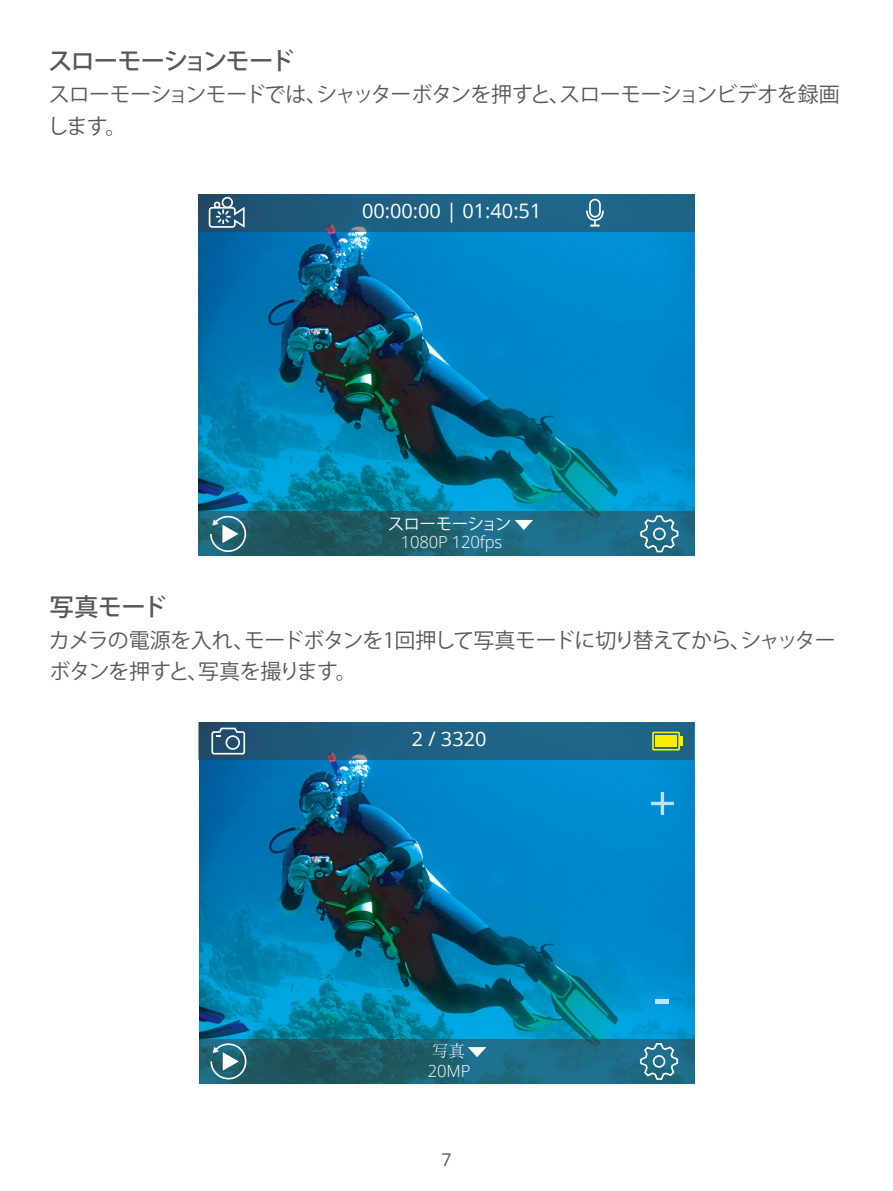
<style>
.page{position:relative;width:893px;height:1191px;background:#fff}
.page>*{position:absolute;margin:0;border:0;box-sizing:border-box;transform-origin:0 0}
.t1{font:500 24.5px "Koz Go Pr 6 N";letter-spacing:-.06em;color:#595757}
.t2{font:21px/31.5px "Koz Go Pr 6 N";letter-spacing:-.04em;color:#595757}
.t3{font:19.95px "Open Sans";color:#fff}
.t4{font:17.5px "Open Sans";color:#595757}
.t5{font:300 16.45px "Open Sans";letter-spacing:-.01em;color:#fff}
.t6{font:16.45px "Koz Go Pr 6 N";letter-spacing:-.05em;color:#fff}
.t7{font:300 16.45px "Adobe Song Std";color:#fff}
</style>
<div class="page">
<img style="left:198px;top:232px;width:496px;height:279px">
<div style="left:198px;top:194px;width:496px;height:38px;background:linear-gradient(to right,#205272,#1e6b8e)"></div>
<svg style="left:198px;top:511px;width:496px;height:45px;background:#1e6375"></svg>
<div style="left:589px;top:199px;width:12px;height:19px;border:2px solid #fff;border-radius:5px"></div>
<svg style="left:585px;top:209px;width:20px;height:18px"></svg>
<svg style="left:209px;top:515px;width:38px;height:38px"></svg>
<svg style="left:515px;top:520px;width:18px;height:10px"></svg>
<svg style="left:639px;top:514px;width:40px;height:39px"></svg>
<div style="left:653px;top:527px;width:13px;height:13px;border:2px solid #fff;border-radius:50%"></div>
<div style="left:222px;top:197px;width:11px;height:11px;border:2px solid #fff;border-radius:50%"></div>
<svg style="left:208px;top:202px;width:37px;height:27px"></svg>
<img style="left:199px;top:760px;width:495px;height:279px">
<div style="left:198px;top:722px;width:496px;height:38px;background:linear-gradient(to right,#1f5273,#206d8d)"></div>
<svg style="left:199px;top:1039px;width:495px;height:44px;background:#1e6375"></svg>
<div style="left:652px;top:731px;width:28px;height:19px;border:2px solid #faee00"></div>
<svg style="left:679px;top:736px;width:4px;height:9px"></svg>
<div style="left:655px;top:735px;width:22px;height:12px;background:#faee00"></div>
<svg style="left:210px;top:1042px;width:37px;height:38px"></svg>
<svg style="left:468px;top:1047px;width:18px;height:10px"></svg>
<svg style="left:639px;top:1042px;width:40px;height:38px"></svg>
<div style="left:653px;top:1055px;width:12px;height:12px;border:2px solid #fff;border-radius:50%"></div>
<svg style="left:651px;top:792px;width:23px;height:23px"></svg>
<hr style="left:656px;top:999px;width:13px;height:4px;background:#bfe6f6">
<svg style="left:211px;top:727px;width:35px;height:28px"></svg>
<div style="left:226px;top:735px;width:14px;height:15px;border:2px solid #fff;border-radius:50%"></div>
<p class="t1" style="left:48px;top:48px;width:248px">スローモーションモード</p>
<p class="t2" style="left:47px;top:79px;width:794px">スローモーションモードでは、シャッターボタンを押すと、スローモーションビデオを録画します。</p>
<p class="t3" style="left:362px;top:197px;width:181px">00:00:00 | 01:40:51</p>
<p class="t6" style="left:388px;top:514px;width:125px">スローモーション</p>
<p class="t5" style="left:401px;top:531px;width:103px">1080P 120fps</p>
<p class="t1" style="left:50px;top:593px;width:119px">写真モード</p>
<p class="t2" style="left:49px;top:624px;width:788px">カメラの電源を入れ、モードボタンを1回押して写真モードに切り替えてから、シャッターボタンを押すと、写真を撮ります。</p>
<p class="t3" style="left:412px;top:725px;width:76px">2 / 3320</p>
<p class="t7" style="left:432px;top:1041px;width:35px">写真</p>
<p class="t5" style="left:428px;top:1059px;width:44px">20MP</p>
<p class="t4" style="left:441px;top:1148px;width:12px">7</p>
</div>
